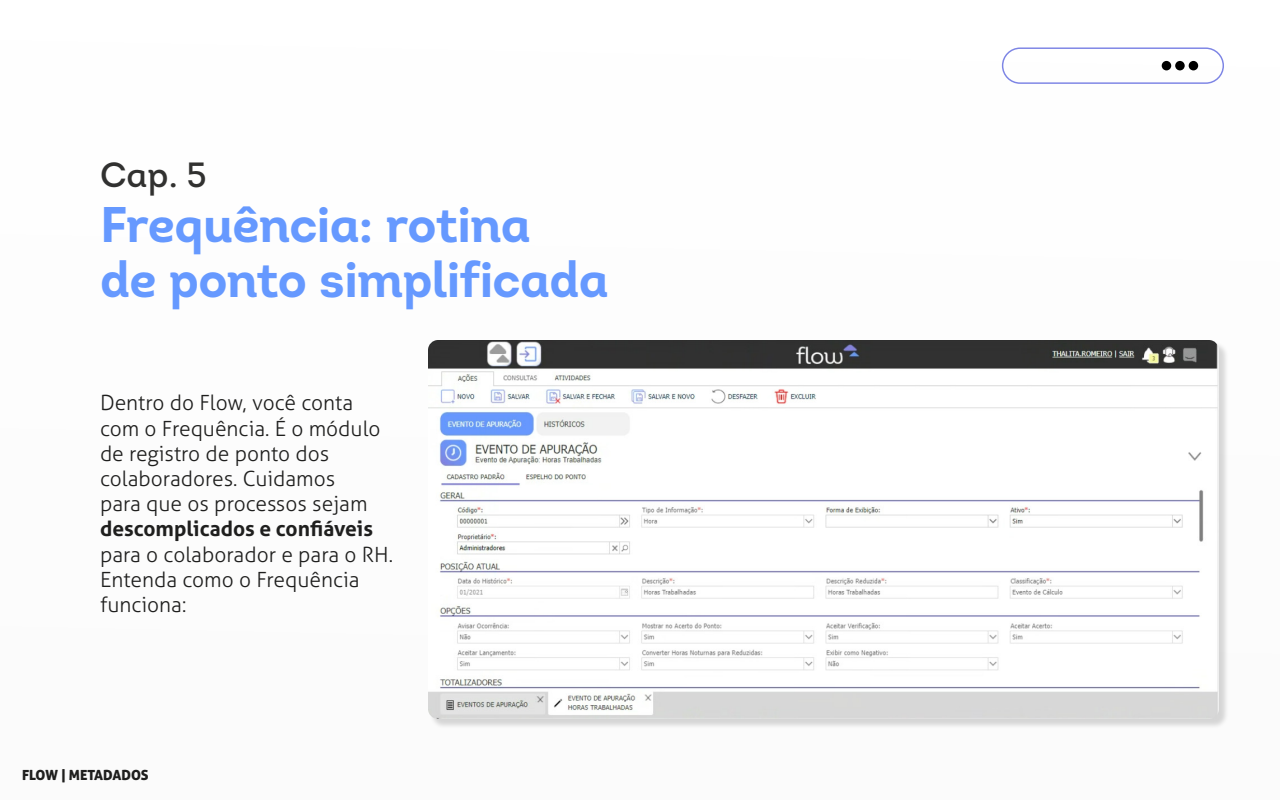
<style>
.page{position:relative;width:1280px;height:800px;background:#fff}
.page>*{position:absolute;margin:0;border:0;box-sizing:border-box;transform-origin:0 0}
.t1{font:50px/55px "Intro Bold Alt";letter-spacing:-.02em;color:#69f}
.t2{font:35px "Intro Regular Alt";color:#313130}
.t3{font:300 21px/25.2px "Aller";color:#1f1f1e}
.t4{font:700 21px "Aller";color:#1f1f1e}
.t5{font:14px "Aller Display";color:#1f1f1e}
</style>
<div class="page">
<div style="left:1002px;top:47px;width:222px;height:37px;border:1px solid #7d85e5;border-radius:17px"></div>
<div style="left:1162px;top:61px;width:9px;height:9px;background:#000;border-radius:50%"></div>
<div style="left:1175px;top:61px;width:10px;height:9px;background:#000;border-radius:50%"></div>
<div style="left:1189px;top:61px;width:9px;height:9px;background:#000;border-radius:50%"></div>
<div style="left:429px;top:341px;width:801px;height:389px;background:#000;opacity:.15"></div>
<img style="left:428px;top:340px;width:791px;height:379px">
<h2 class="t2" style="left:100px;top:153px;width:108px">Cap. 5</h2>
<h1 class="t1" style="left:100px;top:197px;width:510px">Frequência: rotina<br>de ponto simplificada</h1>
<p class="t3" style="left:100px;top:390px;width:282px">Dentro do Flow, você conta com o Frequência. É o módulo de registro de ponto dos colaboradores. Cuidamos para que os processos sejam</p>
<p class="t4" style="left:100px;top:516px;width:275px">descomplicados e confiáveis</p>
<p class="t3" style="left:100px;top:542px;width:295px">para o colaborador e para o RH.<br>Entenda como o Frequência funciona:</p>
<p class="t5" style="left:22px;top:766px;width:128px">FLOW | METADADOS</p>
</div>
